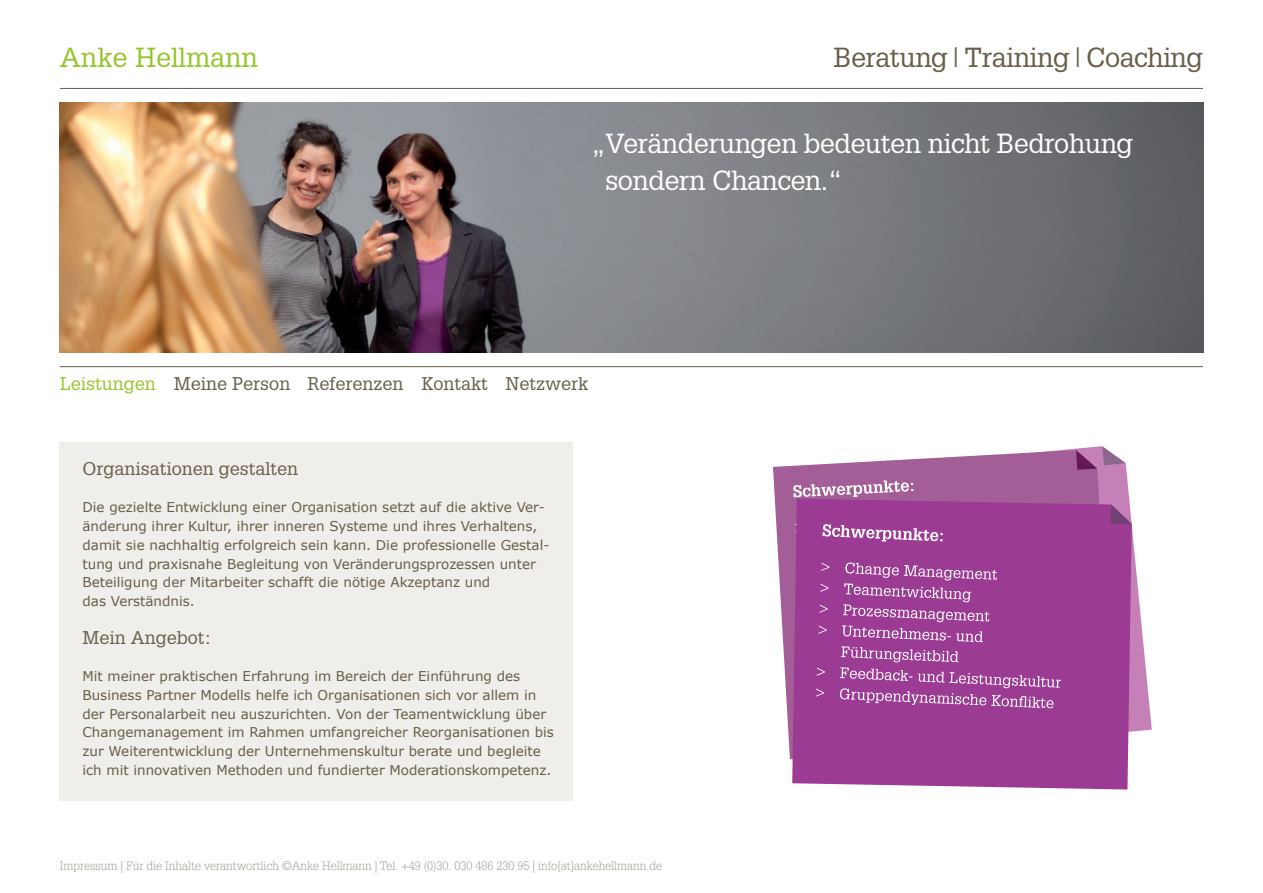
<style>
.page{position:relative;width:1263px;height:893px;background:#fff}
.page>*{position:absolute;margin:0;border:0;box-sizing:border-box;transform-origin:0 0}
.t1{font:27px/37.5px "Glypha LT Std";letter-spacing:-.02em;color:#fff}
.t2{font:27px "Glypha LT Std";letter-spacing:-.02em;color:#685d49}
.t3{font:27px "Glypha LT Std";color:#95c529}
.t4{font:18px "Glypha LT Std";color:#685d49}
.t5{font:13.5px/18.8px "Verdana";color:#685d49}
.t6{font:300 12px "Glypha LT Std";color:#a19f97}
.s1{color:#95c529}
</style>
<div class="page">
<hr style="left:60px;top:88px;width:1143px;height:1px;background:#685d49">
<hr style="left:60px;top:366px;width:1143px;height:1px;background:#685d49">
<img style="left:60px;top:102px;width:1143px;height:251px">
<div style="left:60px;top:442px;width:513px;height:359px;background:#f0eeeb"></div>
<svg style="left:790px;top:448px;width:362px;height:312px"></svg>
<svg style="left:773px;top:450px;width:340px;height:309px;fill:#a35e97"></svg>
<svg style="left:1076px;top:446px;width:50px;height:24px"></svg>
<svg style="left:793px;top:480px;width:120px;height:17px"></svg>
<svg style="left:792px;top:499px;width:340px;height:290px;background:#9f4196"></svg>
<svg style="left:1111px;top:505px;width:21px;height:19px"></svg>
<svg style="left:795px;top:515px;width:266px;height:193px;background:#a34a9b"></svg>
<h1 class="t3" style="left:60px;top:41px;width:200px">Anke Hellmann</h1>
<h1 class="t2" style="left:833px;top:41px;width:371px">Beratung|Training|Coaching</h1>
<h1 class="t1" style="left:605px;top:124px;width:530px;text-indent:-14px">„Veränderungen bedeuten nicht Bedrohung sondern Chancen.“</h1>
<h2 class="t4" style="left:60px;top:372px;width:530px"><span class="s1">Leistungen</span> Meine Person Referenzen Kontakt Netzwerk</h2>
<h2 class="t4" style="left:82px;top:458px;width:217px">Organisationen gestalten</h2>
<p class="t5" style="left:82px;top:498px;width:469px">Die gezielte Entwicklung einer Organisation setzt auf die aktive Ver&shy;änderung ihrer Kultur, ihrer inneren Systeme und ihres Verhaltens, damit sie nachhaltig erfolgreich sein kann. Die professionelle Gestal&shy;tung und praxisnahe Begleitung von Veränderungsprozessen unter Beteiligung der Mitarbeiter schafft die nötige Akzeptanz und<br>das Verständnis.</p>
<h2 class="t4" style="left:82px;top:626px;width:131px">Mein Angebot:</h2>
<p class="t5" style="left:82px;top:666px;width:473px">Mit meiner praktischen Erfahrung im Bereich der Einführung des Business Partner Modells helfe ich Organisationen sich vor allem in der Personalarbeit neu auszurichten. Von der Teamentwicklung über Changemanagement im Rahmen umfangreicher Reorganisationen bis zur Weiterentwicklung der Unternehmenskultur berate und begleite ich mit innovativen Methoden und fundierter Moderationskompetenz.</p>
<p class="t6" style="left:60px;top:859px;width:604px">Impressum | Für die Inhalte verantwortlich ©Anke Hellmann | Tel. +49 (0)30. 030 486 230 95 | info{at}ankehellmann.de</p>
</div>
